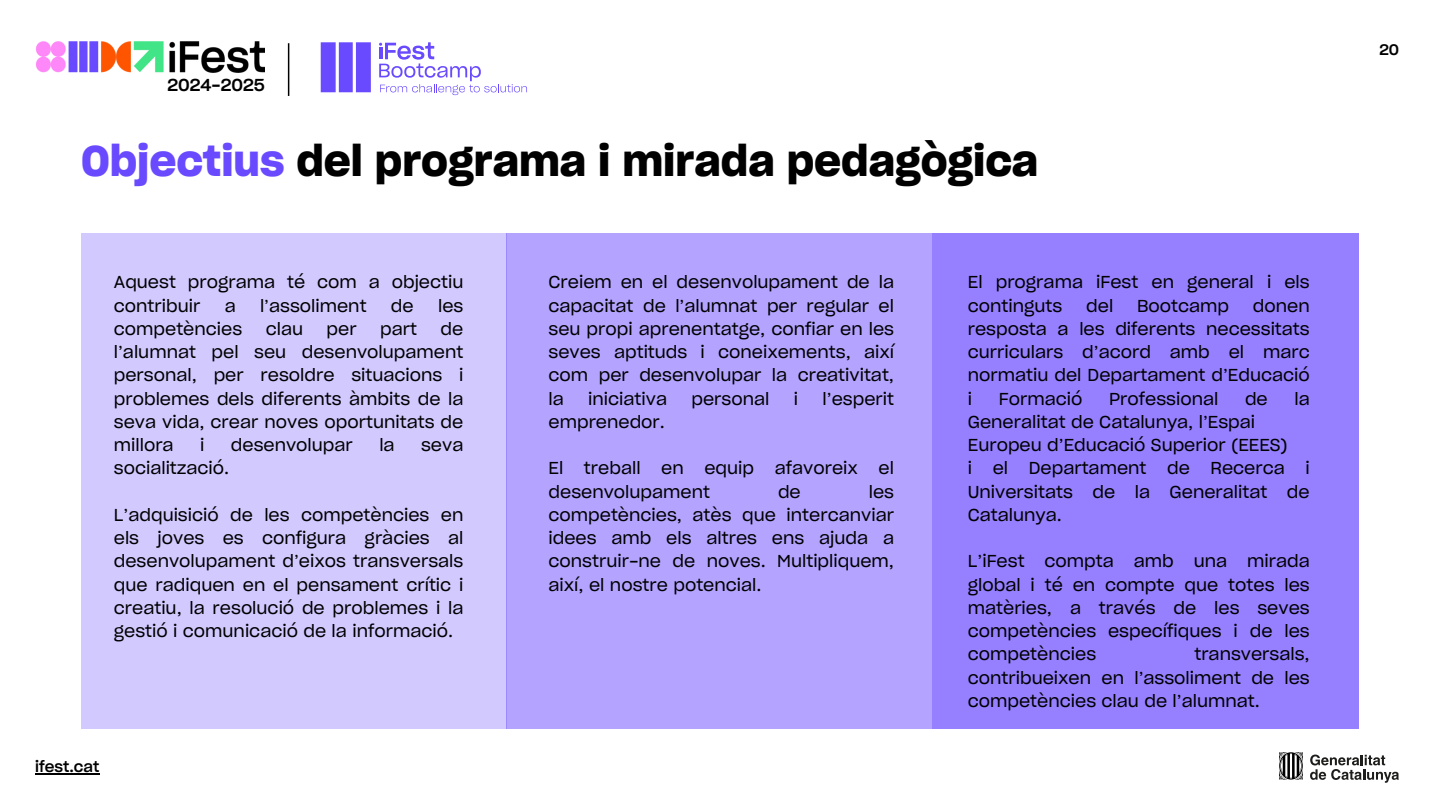
<style>
.page{position:relative;width:1440px;height:810px;background:#fff}
.page>*{position:absolute;margin:0;border:0;box-sizing:border-box;transform-origin:0 0}
.t1{font:42px "Sharp Grotesk Semi Bold 20";color:#000}
.t2{font:17px/23.2px "Sharp Grotesk Book 20";color:#000;text-align:justify}
.t3{font:17px "Sharp Grotesk Medium 20";color:#000}
.t4{font:15px "Sharp Grotesk Medium 20";color:#000}
.s1{color:#694aff}
</style>
<div class="page">
<img style="left:35px;top:42px;width:230px;height:30px">
<hr style="left:288px;top:43px;width:1px;height:53px;background:#000">
<div style="left:81px;top:233px;width:426px;height:496px;background:#d2c9ff"></div>
<div style="left:507px;top:233px;width:425px;height:495px;background:#b4a4ff"></div>
<div style="left:932px;top:233px;width:427px;height:495px;background:#9680ff"></div>
<hr style="left:35px;top:773px;width:64px;height:1px;background:#000">
<svg style="left:1279px;top:752px;width:24px;height:28px"></svg>
<svg style="left:1310px;top:755px;width:89px;height:28px"></svg>
<svg style="left:379px;top:42px;width:148px;height:53px"></svg>
<svg style="left:321px;top:42px;width:50px;height:50px;background:#7d62ff"></svg>
<h2 class="t3" style="left:168px;top:77px;width:99px">2024-2025</h2>
<p class="t1" style="left:81px;top:143px;width:959px"><span class="s1">Objectius</span> del programa i mirada pedagògica</p>
<h1 class="t2" style="left:114px;top:272px;width:351px">Aquest programa té com a objectiu contribuir</h1>
<h1 class="t2" style="left:225px;top:295px;width:13px">a</h1>
<h1 class="t2" style="left:260px;top:295px;width:108px">l’assoliment</h1>
<h1 class="t2" style="left:391px;top:295px;width:24px">de</h1>
<h1 class="t2" style="left:438px;top:295px;width:27px">les</h1>
<h1 class="t2" style="left:114px;top:318px;width:130px">competències</h1>
<h1 class="t2" style="left:266px;top:318px;width:39px">clau</h1>
<h1 class="t2" style="left:327px;top:318px;width:32px">per</h1>
<h1 class="t2" style="left:380px;top:318px;width:38px">part</h1>
<h1 class="t2" style="left:114px;top:318px;width:351px;text-indent:327px">de l’alumnat pel seu desenvolupament personal, per resoldre situacions i problemes dels diferents àmbits de la seva vida, crear noves oportunitats de millora</h1>
<h1 class="t2" style="left:200px;top:434px;width:6px">i</h1>
<h1 class="t2" style="left:231px;top:434px;width:124px">desenvolupar</h1>
<h1 class="t2" style="left:379px;top:434px;width:17px">la</h1>
<h1 class="t2" style="left:421px;top:434px;width:44px">seva</h1>
<h1 class="t2" style="left:114px;top:458px;width:117px">socialització.</h1>
<h3 class="t2" style="left:114px;top:504px;width:351px">L’adquisició de les competències en els joves es configura gràcies al desenvolupament d’eixos transversals que radiquen en el pensament crític i creatiu, la resolució de problemes i la gestió i comunicació de la informació.</h3>
<h3 class="t4" style="left:35px;top:760px;width:66px">ifest.cat</h3>
<h3 class="t2" style="left:549px;top:272px;width:347px">Creiem en el desenvolupament de la capacitat de l’alumnat per regular el seu propi aprenentatge, confiar en les seves aptituds i coneixements, així com per desenvolupar la creativitat, la</h3>
<h3 class="t2" style="left:588px;top:388px;width:80px">iniciativa</h3>
<h3 class="t2" style="left:692px;top:388px;width:79px">personal</h3>
<h3 class="t2" style="left:794px;top:388px;width:6px">i</h3>
<h3 class="t2" style="left:823px;top:388px;width:73px">l’esperit</h3>
<h3 class="t2" style="left:549px;top:411px;width:118px">emprenedor.</h3>
<h3 class="t2" style="left:549px;top:458px;width:347px">El treball en equip afavoreix el desenvolupament</h3>
<h3 class="t2" style="left:549px;top:481px;width:347px;text-indent:320px">les competències, atès que intercanviar idees amb els altres ens ajuda a construir-ne de noves. Multipliquem, així, el nostre potencial.</h3>
<h3 class="t2" style="left:778px;top:481px;width:24px">de</h3>
<h3 class="t2" style="left:968px;top:272px;width:343px">El programa iFest en general i els continguts</h3>
<h3 class="t2" style="left:968px;top:295px;width:343px;text-indent:285px">donen resposta a les diferents necessitats curriculars d’acord amb el marc normatiu del Departament d’Educació i</h3>
<h3 class="t2" style="left:1086px;top:295px;width:29px">del</h3>
<h3 class="t2" style="left:1137px;top:295px;width:93px">Bootcamp</h3>
<h3 class="t2" style="left:999px;top:388px;width:85px">Formació</h3>
<h3 class="t2" style="left:1109px;top:388px;width:111px">Professional</h3>
<h3 class="t2" style="left:1245px;top:388px;width:24px">de</h3>
<h3 class="t2" style="left:1294px;top:388px;width:17px">la</h3>
<h3 class="t2" style="left:968px;top:411px;width:343px;text-align:left">Generalitat de Catalunya, l’Espai<br>Europeu d’Educació Superior (EEES)<br>i el Departament de Recerca i<br>Universitats de la Generalitat de<br>Catalunya.</h3>
<h3 class="t2" style="left:968px;top:551px;width:343px">L’iFest compta amb una mirada global i té en compte que totes les matèries, a través de les seves competències específiques i de les competències</h3>
<h3 class="t2" style="left:968px;top:644px;width:343px;text-indent:227px">transversals, contribueixen en l’assoliment de les competències clau de l’alumnat.</h3>
<p class="t4" style="left:1379px;top:43px;width:21px">20</p>
</div>
